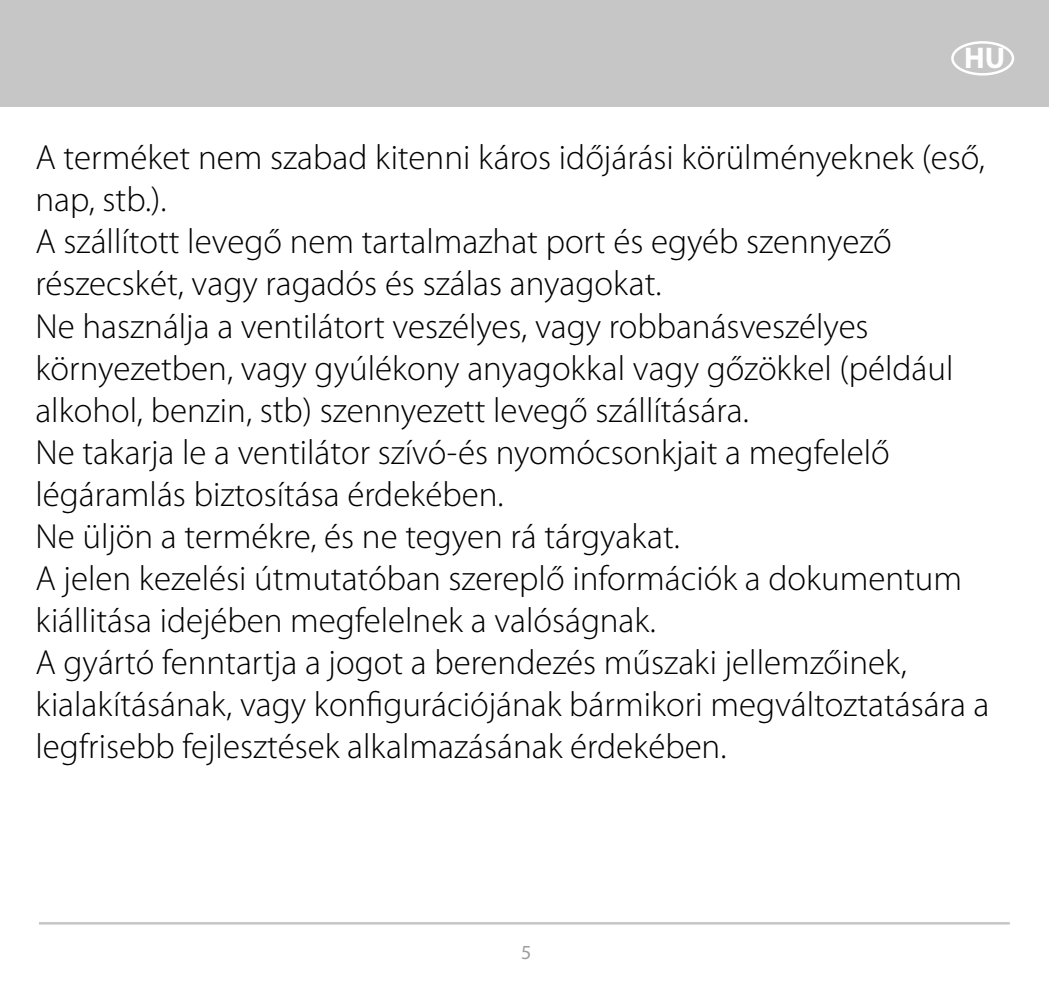
<style>
.page{position:relative;width:1049px;height:993px;background:#fff}
.page>*{position:absolute;margin:0;border:0;box-sizing:border-box;transform-origin:0 0}
.t1{font:300 35px/42px "Myriad Pro";color:#000}
.t2{font:700 30px "Myriad Pro";color:#fff}
.t3{font:20px "Myriad Pro";color:#9d9d9c}
</style>
<div class="page">
<div style="left:0;top:0;width:1049px;height:106px;background:#c6c6c6"></div>
<hr style="left:39px;top:921px;width:971px;height:3px;background:#c6c6c6">
<div style="left:951px;top:41px;width:63px;height:35px;border:2px solid #fff;border-radius:50%"></div>
<p class="t2" style="left:964px;top:38px;width:43px">HU</p>
<p class="t1" style="left:35px;top:137px;width:955px">A terméket nem szabad kitenni káros időjárási körülményeknek (eső, nap, stb.).<br>A szállított levegő nem tartalmazhat port és egyéb szennyező részecskét, vagy ragadós és szálas anyagokat.<br>Ne használja a ventilátort veszélyes, vagy robbanásveszélyes környezetben, vagy gyúlékony anyagokkal vagy gőzökkel (például alkohol, benzin, stb) szennyezett levegő szállítására.<br>Ne takarja le a ventilátor szívó-és nyomócsonkjait a megfelelő légáramlás biztosítása érdekében.<br>Ne üljön a termékre, és ne tegyen rá tárgyakat.<br>A jelen kezelési útmutatóban szereplő információk a dokumentum kiállitása idejében megfelelnek a valóságnak.<br>A gyártó fenntartja a jogot a berendezés műszaki jellemzőinek, kialakításának, vagy konfigurációjának bármikori megváltoztatására a legfrisebb fejlesztések alkalmazásának érdekében.</p>
<p class="t3" style="left:521px;top:939px;width:12px">5</p>
</div>
